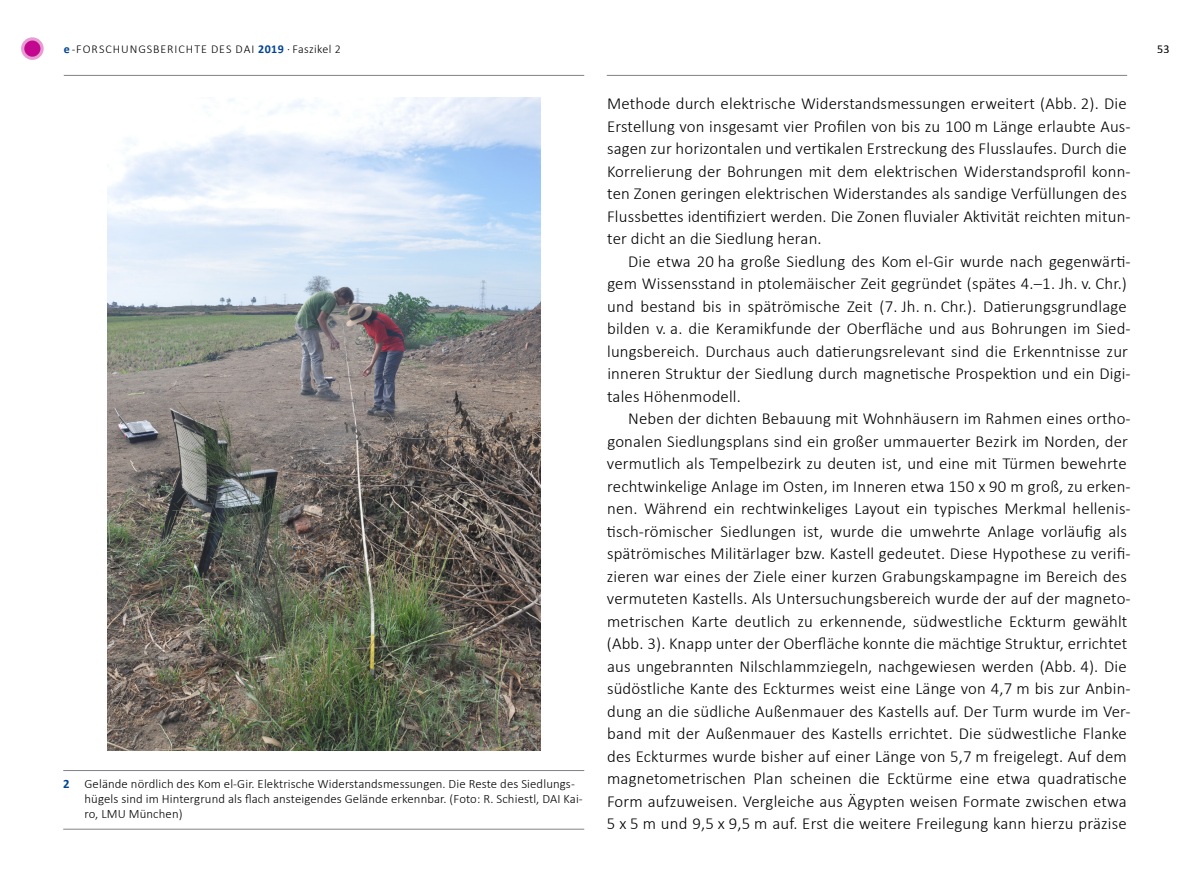
<style>
.page{position:relative;width:1191px;height:893px;background:#fff}
.page>*{position:absolute;margin:0;border:0;box-sizing:border-box;transform-origin:0 0}
.t1{font:300 16.8px/22.5px "Calibri";letter-spacing:.01em;color:#000}
.t2{font:300 12.75px/15px "Calibri";letter-spacing:.01em;color:#000}
.t3{font:300 12px "Calibri";letter-spacing:.03em;color:#000}
.t4{font:300 12px "Calibri";letter-spacing:.065em;color:#000}
.t5{font:12px "Calibri";color:#000}
.s1{font-weight:700;color:#004494}
</style>
<div class="page">
<hr style="left:607px;top:75px;width:520px;height:1px;background:#808285">
<hr style="left:64px;top:75px;width:520px;height:1px;background:#808285">
<svg style="left:23px;top:39px;width:19px;height:19px"></svg>
<div style="left:21px;top:37px;width:23px;height:23px;border:3px solid #e79cd2;border-radius:50%"></div>
<img style="left:107px;top:98px;width:434px;height:652px">
<hr style="left:63px;top:770px;width:521px;height:1px;background:#808285">
<hr style="left:63px;top:829px;width:521px;height:1px;background:#808285">
<p class="t4" style="left:64px;top:41px;width:58px"><span class="s1">e</span>-Forschungsb</p>
<p class="t3" style="left:161px;top:41px;width:182px">eri chte d es DAI <span class="s1">2019</span> · Faszikel 2</p>
<p class="t5" style="left:1157px;top:41px;width:14px">53</p>
<p class="t2" style="left:84px;top:776px;width:500px;text-indent:-21px"><span class="s1">2</span> Gelände nördlich des Kom el-Gir. Elektrische Widerstandsmessungen. Die Reste des Siedlungs&shy;hügels sind im Hintergrund als flach ansteigendes Gelände erkennbar. (Foto: R. Schiestl, DAI Kai&shy;ro, LMU München)</p>
<p class="t1" style="left:607px;top:92px;width:525px">Methode durch elektrische Widerstandsmessungen erweitert (Abb. 2). Die Erstellung von insgesamt vier Profilen von bis zu 100 m Länge erlaubte Aus&shy;sagen zur horizontalen und vertikalen Erstreckung des Flusslaufes. Durch die Korrelierung der Bohrungen mit dem elektrischen Widerstandsprofil konn&shy;ten Zonen geringen elektrischen Widerstandes als sandige Verfüllungen des Flussbettes identifiziert werden. Die Zonen fluvialer Aktivität reichten mitun&shy;ter dicht an die Siedlung heran.</p>
<p class="t1" style="left:607px;top:250px;width:525px;text-indent:21px">Die etwa 20 ha große Siedlung des Kom el-Gir wurde nach gegenwärti&shy;gem Wissensstand in ptolemäischer Zeit gegründet (spätes 4.–1. Jh. v. Chr.) und bestand bis in spätrömische Zeit (7. Jh. n. Chr.). Datierungsgrundlage bilden v. a. die Keramikfunde der Oberfläche und aus Bohrungen im Sied&shy;lungsbereich. Durchaus auch datierungsrelevant sind die Erkenntnisse zur inneren Struktur der Siedlung durch magnetische Prospektion und ein Digi&shy;tales Höhenmodell.</p>
<p class="t1" style="left:606px;top:407px;width:525px;text-indent:22px">Neben der dichten Bebauung mit Wohnhäusern im Rahmen eines ortho&shy;gonalen Siedlungsplans sind ein großer ummauerter Bezirk im Norden, der vermutlich als Tempelbezirk zu deuten ist, und eine mit Türmen bewehrte rechtwinkelige Anlage im Osten, im Inneren etwa 150 x 90 m groß, zu erken&shy;nen. Während ein rechtwinkeliges Layout ein typisches Merkmal hellenis&shy;tisch-römischer Siedlungen ist, wurde die umwehrte Anlage vorläufig als spätrömisches Militärlager bzw. Kastell gedeutet. Diese Hypothese zu verifi&shy;zieren war eines der Ziele einer kurzen Grabungskampagne im Bereich des vermuteten Kastells. Als Untersuchungsbereich wurde der auf der magneto&shy;metrischen Karte deutlich zu erkennende, südwestliche Eckturm gewählt (Abb. 3). Knapp unter der Oberfläche konnte die mächtige Struktur, errichtet aus ungebrannten Nilschlammziegeln, nachgewiesen werden (Abb. 4). Die südöstliche Kante des Eckturmes weist eine Länge von 4,7 m bis zur Anbin&shy;dung an die südliche Außenmauer des Kastells auf. Der Turm wurde im Ver&shy;band mit der Außenmauer des Kastells errichtet. Die südwestliche Flanke des Eckturmes wurde bisher auf einer Länge von 5,7 m freigelegt. Auf dem magnetometrischen Plan scheinen die Ecktürme eine etwa quadratische Form aufzuweisen. Vergleiche aus Ägypten weisen Formate zwischen etwa 5 x 5 m und 9,5 x 9,5 m auf. Erst die weitere Freilegung kann hierzu präzise</p>
</div>
